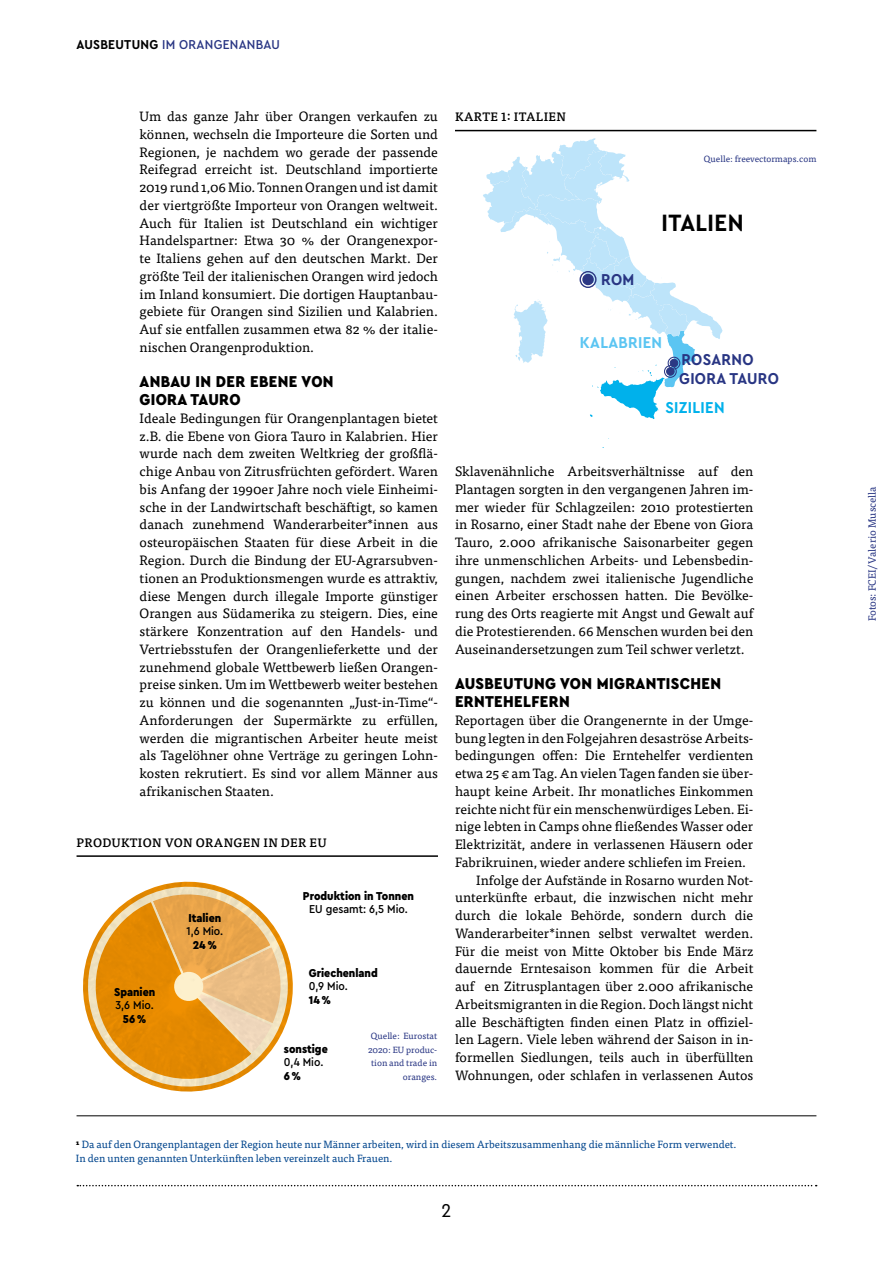
<style>
.page{position:relative;width:893px;height:1263px;background:#fff}
.page>*{position:absolute;margin:0;border:0;box-sizing:border-box;transform-origin:0 0}
.t1{font:700 24.75px "Cera Compact Pro";letter-spacing:.02em;color:#000}
.t2{font:19.5px "Cera Compact Pro";color:#000}
.t3{font:900 16.5px/17.7px "Cera Compact Pro";letter-spacing:.02em;color:#000}
.t4{font:700 16.5px "Cera Compact Pro";letter-spacing:.02em;color:#283583}
.t5{font:700 16.5px "Cera Compact Pro";letter-spacing:.02em;color:#5bc5f2}
.t6{font:700 16.5px "Cera Compact Pro";letter-spacing:.02em;color:#00b1eb}
.t7{font:13.5px/17.7px "Tisa Pro";color:#000;text-align:justify}
.t8{font:500 13.5px "Cera Compact Pro";letter-spacing:.02em;color:#283583}
.t9{font:500 12.15px "Tisa Pro";letter-spacing:.03em;color:#000}
.t10{font:900 12px "Cera Compact Pro";color:#000}
.t11{font:500 12px "Cera Compact Pro";color:#000}
.t12{font:10.5px/13.5px "Tisa Pro";color:#00458d}
.t13{font:10.5px "Tisa Pro";color:#283583}
.t14{font:9px/13.5px "Tisa Pro";color:#283583;text-align:right}
.s1{font-weight:700;color:#000}
</style>
<div class="page">
<hr style="left:892px;top:0;width:1px;height:624px;background:#c6c6c6">
<svg style="left:77px;top:1185px;width:740px;height:1px"></svg>
<hr style="left:77px;top:1115px;width:739px;height:1px;background:#000">
<hr style="left:455px;top:130px;width:361px;height:1px;background:#000">
<hr style="left:77px;top:855px;width:361px;height:2px;background:#000">
<img style="left:83px;top:882px;width:210px;height:210px">
<svg style="left:483px;top:138px;width:239px;height:310px"></svg>
<div style="left:667px;top:368px;width:7px;height:7px;background:#2b3884;border-radius:50%"></div>
<div style="left:664px;top:365px;width:13px;height:13px;border:1px solid #2b3884;border-radius:50%"></div>
<div style="left:666px;top:367px;width:9px;height:9px;border:1px solid #2b3884;border-radius:50%"></div>
<div style="left:670px;top:359px;width:8px;height:8px;background:#2b3884;border-radius:50%"></div>
<div style="left:668px;top:357px;width:12px;height:12px;border:1px solid #2b3884;border-radius:50%"></div>
<div style="left:670px;top:359px;width:8px;height:8px;border:1px solid #2b3884;border-radius:50%"></div>
<div style="left:583px;top:274px;width:10px;height:11px;background:#2b3884;border-radius:50%"></div>
<div style="left:579px;top:271px;width:18px;height:17px;border:1px solid #2b3884;border-radius:50%"></div>
<div style="left:582px;top:274px;width:12px;height:11px;border:1px solid #2b3884;border-radius:50%"></div>
<p class="t8" style="left:77px;top:36px;width:205px"><span class="s1">AUSBEUTUNG</span> IM ORANGENANBAU</p>
<p class="t7" style="left:140px;top:107px;width:300px">Um das ganze Jahr über Orangen verkaufen zu können, wechseln die Importeure die Sorten und Regionen, je nachdem wo gerade der passende Reifegrad erreicht ist. Deutschland importierte 2019 rund 1,06 Mio. Tonnen Orangen und ist damit der viertgrößte Importeur von Orangen weltweit.<br>Auch für Italien ist Deutschland ein wichtiger Handelspartner: Etwa 30 % der Orangenexpor&shy;te Italiens gehen auf den deutschen Markt. Der größte Teil der italienischen Orangen wird jedoch im Inland konsumiert. Die dortigen Hauptanbau&shy;gebiete für Orangen sind Sizilien und Kalabrien.<br>Auf sie entfallen zusammen etwa 82 % der italie&shy;nischen Orangenproduktion.</p>
<p class="t3" style="left:140px;top:372px;width:195px">ANBAU IN DER EBENE VON<br>GIORA TAURO</p>
<p class="t7" style="left:140px;top:409px;width:300px">Ideale Bedingungen für Orangenplantagen bietet z.B. die Ebene von Giora Tauro in Kalabrien. Hier wurde nach dem zweiten Weltkrieg der großflä&shy;chige Anbau von Zitrusfrüchten gefördert. Waren bis Anfang der 1990er Jahre noch viele Einheimi&shy;sche in der Landwirtschaft beschäftigt, so kamen danach zunehmend Wanderarbeiter*innen aus osteuropäischen Staaten für diese Arbeit in die Region. Durch die Bindung der EU-Agrarsubven&shy;tionen an Produktionsmengen wurde es attraktiv, diese Mengen durch illegale Importe günstiger Orangen aus Südamerika zu steigern. Dies, eine stärkere Konzentration auf den Handels- und Vertriebsstufen der Orangenlieferkette und der zunehmend globale Wettbewerb ließen Orangen&shy;preise sinken. Um im Wettbewerb weiter bestehen zu können und die sogenannten „Just-in-Time“- Anforderungen der Supermärkte zu erfüllen, werden die migrantischen Arbeiter heute meist als Tagelöhner ohne Verträge zu geringen Lohn&shy;kosten rekrutiert. Es sind vor allem Männer aus afrikanischen Staaten.</p>
<p class="t9" style="left:77px;top:833px;width:252px">PRODUKTION VON ORANGEN IN DER EU</p>
<p class="t10" style="left:114px;top:984px;width:43px">Spanien</p>
<p class="t11" style="left:115px;top:997px;width:40px">3,6 Mio.</p>
<p class="t10" style="left:123px;top:1011px;width:25px">56 %</p>
<p class="t10" style="left:188px;top:910px;width:34px">Italien</p>
<p class="t11" style="left:186px;top:923px;width:38px">1,6 Mio.</p>
<p class="t10" style="left:193px;top:937px;width:26px">24 %</p>
<p class="t10" style="left:303px;top:888px;width:112px">Produktion in Tonnen</p>
<p class="t11" style="left:309px;top:901px;width:100px">EU gesamt: 6,5 Mio.</p>
<p class="t10" style="left:309px;top:965px;width:70px">Griechenland</p>
<p class="t11" style="left:309px;top:978px;width:41px">0,9 Mio.</p>
<p class="t10" style="left:309px;top:992px;width:24px">14 %</p>
<p class="t10" style="left:284px;top:1040px;width:45px">sonstige</p>
<p class="t11" style="left:284px;top:1054px;width:41px">0,4 Mio.</p>
<p class="t10" style="left:284px;top:1067px;width:19px">6 %</p>
<p class="t14" style="left:368px;top:1029px;width:71px">Quelle: Eurostat<br>2020: EU produc&shy;tion and trade in oranges.</p>
<p class="t9" style="left:455px;top:108px;width:112px">KARTE 1: ITALIEN</p>
<p class="t4" style="left:601px;top:269px;width:35px">ROM</p>
<p class="t14" style="left:704px;top:151px;width:114px">Quelle: freevectormaps.com</p>
<h1 class="t1" style="left:661px;top:206px;width:84px">ITALIEN</h1>
<p class="t5" style="left:580px;top:331px;width:84px">KALABRIEN</p>
<p class="t4" style="left:681px;top:348px;width:74px">ROSARNO</p>
<p class="t4" style="left:679px;top:367px;width:101px">GIORA TAURO</p>
<p class="t6" style="left:665px;top:396px;width:61px">SIZILIEN</p>
<p class="t7" style="left:455px;top:462px;width:300px">Sklavenähnliche Arbeitsverhältnisse auf den Plantagen sorgten in den vergangenen Jahren im&shy;mer wieder für Schlagzeilen: 2010 protestierten in Rosarno, einer Stadt nahe der Ebene von Giora Tauro, 2.000 afrikanische Saisonarbeiter gegen ihre unmenschlichen Arbeits- und Lebensbedin&shy;gungen, nachdem zwei italienische Jugendliche einen Arbeiter erschossen hatten. Die Bevölke&shy;rung des Orts reagierte mit Angst und Gewalt auf die Protestierenden. 66 Menschen wurden bei den Auseinandersetzungen zum Teil schwer verletzt.</p>
<p class="t3" style="left:455px;top:674px;width:268px">AUSBEUTUNG VON MIGRANTISCHEN<br>ERNTEHELFERN</p>
<p class="t7" style="left:455px;top:710px;width:300px">Reportagen über die Orangenernte in der Umge-</p>
<p class="t7" style="left:455px;top:728px;width:300px">bung legten in den Folgejahren desaströse Arbeits-</p>
<p class="t7" style="left:455px;top:746px;width:300px">bedingungen offen: Die Erntehelfer verdienten</p>
<p class="t7" style="left:455px;top:764px;width:300px">etwa 25 € am Tag. An vielen Tagen fanden sie über-</p>
<p class="t7" style="left:455px;top:781px;width:300px">haupt keine Arbeit. Ihr monatliches Einkommen</p>
<p class="t7" style="left:455px;top:799px;width:300px">reichte nicht für ein menschenwürdiges Leben. Ei-</p>
<p class="t7" style="left:455px;top:817px;width:300px">nige lebten in Camps ohne fließendes Wasser oder</p>
<p class="t7" style="left:455px;top:835px;width:300px">Elektrizität, andere in verlassenen Häusern oder</p>
<p class="t7" style="left:455px;top:852px;width:293px">Fabrikruinen, wieder andere schliefen im Freien.</p>
<p class="t7" style="left:476px;top:870px;width:279px">Infolge der Aufstände in Rosarno wurden Not-</p>
<p class="t7" style="left:455px;top:888px;width:300px">unterkünfte erbaut, die inzwischen nicht mehr</p>
<p class="t7" style="left:455px;top:906px;width:300px">durch die lokale Behörde, sondern durch die</p>
<p class="t7" style="left:455px;top:923px;width:300px">Wanderarbeiter*innen selbst verwaltet werden.</p>
<p class="t7" style="left:455px;top:941px;width:300px">Für die meist von Mitte Oktober bis Ende März</p>
<p class="t7" style="left:455px;top:959px;width:300px">dauernde Erntesaison kommen für die Arbeit</p>
<p class="t7" style="left:455px;top:977px;width:300px">auf en Zitrusplantagen über 2.000 afrikanische</p>
<p class="t7" style="left:455px;top:994px;width:300px">Arbeitsmigranten in die Region. Doch längst nicht</p>
<p class="t7" style="left:455px;top:1012px;width:300px">alle Beschäftigten finden einen Platz in offiziel-</p>
<p class="t7" style="left:455px;top:1030px;width:300px">len Lagern. Viele leben während der Saison in in-</p>
<p class="t7" style="left:455px;top:1048px;width:300px">formellen Siedlungen, teils auch in überfüllten</p>
<p class="t7" style="left:455px;top:1065px;width:300px">Wohnungen, oder schlafen in verlassenen Autos</p>
<p class="t12" style="left:76px;top:1137px;width:662px"><sup>1</sup> Da auf den Orangenplantagen der Region heute nur Männer arbeiten, wird in diesem Arbeitszusammenhang die männliche Form verwendet.<br>In den unten genannten Unterkünften leben vereinzelt auch Frauen.</p>
<h2 class="t2" style="left:442px;top:1197px;width:11px">2</h2>
<p class="t13" style="left:864px;top:621px;width:137px;rotate:-90deg">Fotos: FCEI/ Valerio Muscella</p>
</div>
